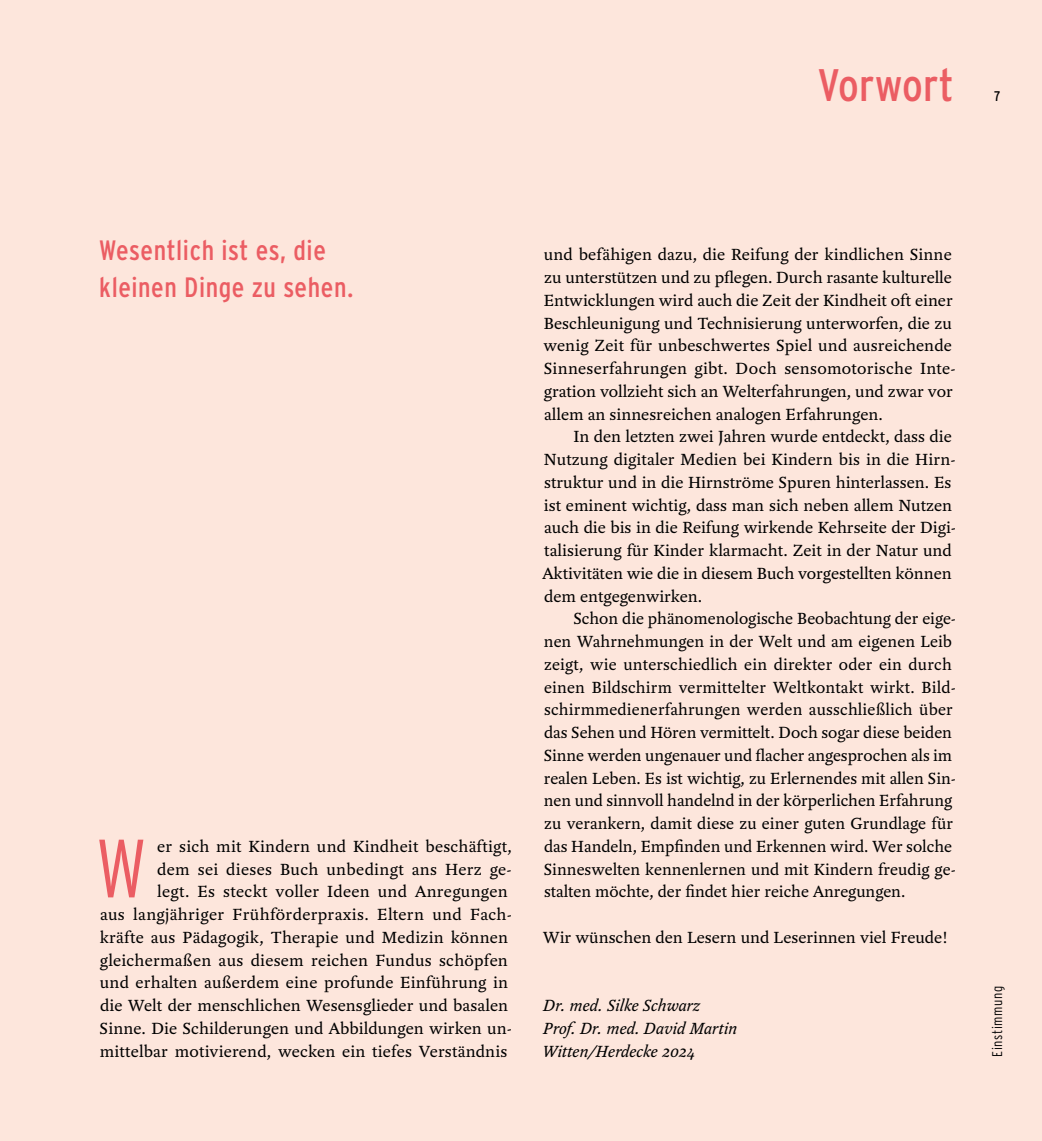
<style>
.page{position:relative;width:1042px;height:1141px;background:#fde6dc}
.page>*{position:absolute;margin:0;border:0;box-sizing:border-box;transform-origin:0 0}
.t1{font:300 82.42px "Interstate Condensed";color:#eb5d63}
.t2{font:45.5px "Interstate Condensed";letter-spacing:.01em;color:#eb5d63}
.t3{font:28px/36.8px "Interstate Condensed";letter-spacing:.02em;color:#eb5d63}
.t4{font:17.5px/22.8px "Yoga Pro";letter-spacing:.005em;color:#000}
.t5{font:italic 17.5px/22.8px "Yoga Pro";color:#000}
.t6{font:300 14px "Interstate Condensed";letter-spacing:.04em;color:#000}
.t7{font:14px "Interstate Condensed";color:#000}
</style>
<div class="page">
<h2 class="t2" style="left:818px;top:60px;width:137px">Vorwort</h2>
<p class="t7" style="left:994px;top:88px;width:8px">7</p>
<h3 class="t3" style="left:99px;top:232px;width:256px">Wesentlich ist es, die kleinen Dinge zu sehen.</h3>
<p class="t4" style="left:100px;top:835px;width:414px;text-align:right">er sich mit Kindern und Kindheit beschäftigt,<br>dem sei dieses Buch unbedingt ans Herz ge-<br>legt. Es steckt voller Ideen und Anregungen<br>aus langjähriger Frühförderpraxis. Eltern und Fach&shy;kräfte aus Pädagogik, Therapie und Medizin können gleichermaßen aus diesem reichen Fundus schöpfen und erhalten außerdem eine profunde Einführung in die Welt der menschlichen Wesensglieder und basalen Sinne. Die Schilderungen und Abbildungen wirken un&shy;mittelbar motivierend, wecken ein tiefes Verständnis</p>
<h1 class="t1" style="left:96px;top:822px;width:51px">W</h1>
<p class="t4" style="left:543px;top:243px;width:414px">und befähigen dazu, die Reifung der kindlichen Sinne zu unterstützen und zu pflegen. Durch rasante kulturelle Entwicklungen wird auch die Zeit der Kindheit oft einer Beschleunigung und Technisierung unterworfen, die zu wenig Zeit für unbeschwertes Spiel und ausreichende Sinneserfahrungen gibt. Doch sensomotorische Inte&shy;gration vollzieht sich an Welterfahrungen, und zwar vor allem an sinnesreichen analogen Erfahrungen.</p>
<p class="t4" style="left:542px;top:425px;width:415px;text-indent:31px">In den letzten zwei Jahren wurde entdeckt, dass die Nutzung digitaler Medien bei Kindern bis in die Hirn&shy;struktur und in die Hirnströme Spuren hinterlassen. Es ist eminent wichtig, dass man sich neben allem Nutzen auch die bis in die Reifung wirkende Kehrseite der Digi&shy;talisierung für Kinder klarmacht. Zeit in der Natur und Aktivitäten wie die in diesem Buch vorgestellten können dem entgegenwirken.</p>
<p class="t4" style="left:544px;top:607px;width:414px;text-indent:30px">Schon die phänomenologische Beobachtung der eige&shy;nen Wahrnehmungen in der Welt und am eigenen Leib zeigt, wie unterschiedlich ein direkter oder ein durch einen Bildschirm vermittelter Weltkontakt wirkt. Bild&shy;schirmmedienerfahrungen werden ausschließlich über das Sehen und Hören vermittelt. Doch sogar diese beiden Sinne werden ungenauer und flacher angesprochen als im realen Leben. Es ist wichtig, zu Erlernendes mit allen Sin&shy;nen und sinnvoll handelnd in der körperlichen Erfahrung zu verankern, damit diese zu einer guten Grundlage für das Handeln, Empfinden und Erkennen wird. Wer solche Sinneswelten kennenlernen und mit Kindern freudig ge&shy;stalten möchte, der findet hier reiche Anregungen.</p>
<p class="t4" style="left:543px;top:926px;width:407px">Wir wünschen den Lesern und Leserinnen viel Freude!</p>
<p class="t5" style="left:542px;top:994px;width:196px">Dr. med. Silke Schwarz<br>Prof. Dr. med. David Martin<br>Witten/Herdecke 2024</p>
<p class="t6" style="left:989px;top:1057px;width:72px;rotate:-90deg">Einstimmung</p>
</div>
